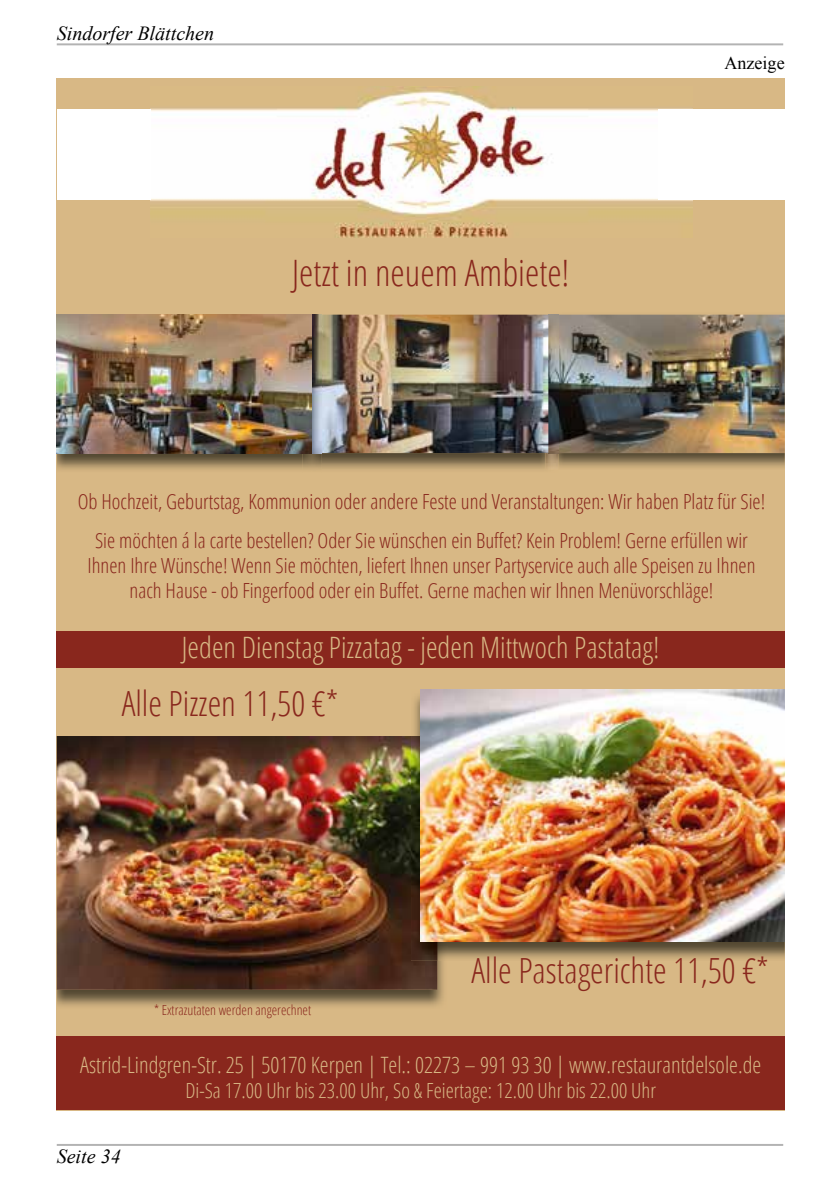
<style>
.page{position:relative;width:840px;height:1191px;background:#fff}
.page>*{position:absolute;margin:0;border:0;box-sizing:border-box;transform-origin:0 0}
.t1{font:300 condensed 36.4px "Open Sans";color:#89271d}
.t2{font:300 condensed 34.6px "Open Sans";color:#89271d}
.t3{font:300 condensed 29.4px "Open Sans";color:#d8b885}
.t4{font:300 condensed 22.6px "Open Sans";color:#d8b885}
.t5{font:300 condensed 20.8px/38.8px "Open Sans";color:#89271d;text-align:center}
.t6{font:300 condensed 20.8px "Open Sans";color:#d8b885}
.t7{font:italic 20px "Times New Roman";color:#000}
.t8{font:18px "Times New Roman";color:#000}
.t9{font:300 condensed 13.8px "Open Sans";color:#89271d}
</style>
<div class="page">
<hr style="left:57px;top:1143px;width:725px;height:2px;background:#000">
<hr style="left:57px;top:43px;width:725px;height:2px;background:#000">
<div style="left:57px;top:78px;width:727px;height:1032px;background:#d8b885"></div>
<img style="left:150px;top:87px;width:542px;height:151px">
<div style="left:57px;top:109px;width:93px;height:90px;background:#fff"></div>
<div style="left:657px;top:109px;width:127px;height:90px;background:#fff"></div>
<img style="left:545px;top:314px;width:239px;height:154px">
<img style="left:558px;top:315px;width:226px;height:138px">
<img style="left:545px;top:453px;width:13px;height:16px">
<img style="left:322px;top:315px;width:236px;height:138px">
<img style="left:57px;top:960px;width:388px;height:46px">
<img style="left:57px;top:736px;width:380px;height:253px">
<img style="left:414px;top:696px;width:370px;height:263px">
<img style="left:411px;top:736px;width:36px;height:224px">
<img style="left:420px;top:689px;width:364px;height:252px">
<div style="left:57px;top:1036px;width:727px;height:74px;background:#89271d"></div>
<div style="left:57px;top:631px;width:727px;height:37px;background:#89271d"></div>
<img style="left:57px;top:453px;width:245px;height:17px">
<img style="left:302px;top:453px;width:20px;height:19px">
<img style="left:57px;top:315px;width:265px;height:138px">
<p class="t7" style="left:57px;top:20px;width:159px">Sindorfer Blättchen</p>
<h1 class="t1" style="left:292px;top:248px;width:279px">Jetzt in neuem Ambiete!</h1>
<p class="t8" style="left:724px;top:51px;width:61px">Anzeige</p>
<p class="t5" style="left:78px;top:482px;width:688px">Ob Hochzeit, Geburtstag, Kommunion oder andere Feste und Veranstaltungen: Wir haben Platz für Sie!<br>Sie möchten á la carte bestellen? Oder Sie wünschen ein Buffet? Kein Problem! Gerne erfüllen wir</p>
<p class="t5" style="left:87px;top:552px;width:669px;line-height:25px">Ihnen Ihre Wünsche! Wenn Sie möchten, liefert Ihnen unser Partyservice auch alle Speisen zu Ihnen nach Hause - ob Fingerfood oder ein Buffet. Gerne machen wir Ihnen Menüvorschläge!</p>
<h3 class="t3" style="left:182px;top:627px;width:479px">Jeden Dienstag Pizzatag - jeden Mittwoch Pastatag!</h3>
<h2 class="t2" style="left:122px;top:680px;width:218px">Alle Pizzen 11,50 €*</h2>
<h2 class="t2" style="left:471px;top:947px;width:299px">Alle Pastagerichte 11,50 €*</h2>
<p class="t9" style="left:154px;top:1001px;width:158px">* Extrazutaten werden angerechnet</p>
<p class="t4" style="left:80px;top:1049px;width:682px">Astrid-Lindgren-Str. 25 | 50170 Kerpen | Tel.: 02273 – 991 93 30 | www.restaurantdelsole.de</p>
<p class="t6" style="left:185px;top:1075px;width:472px">Di-Sa 17.00 Uhr bis 23.00 Uhr, So &amp; Feiertage: 12.00 Uhr bis 22.00 Uhr</p>
<p class="t7" style="left:57px;top:1143px;width:65px">Seite 34</p>
</div>
